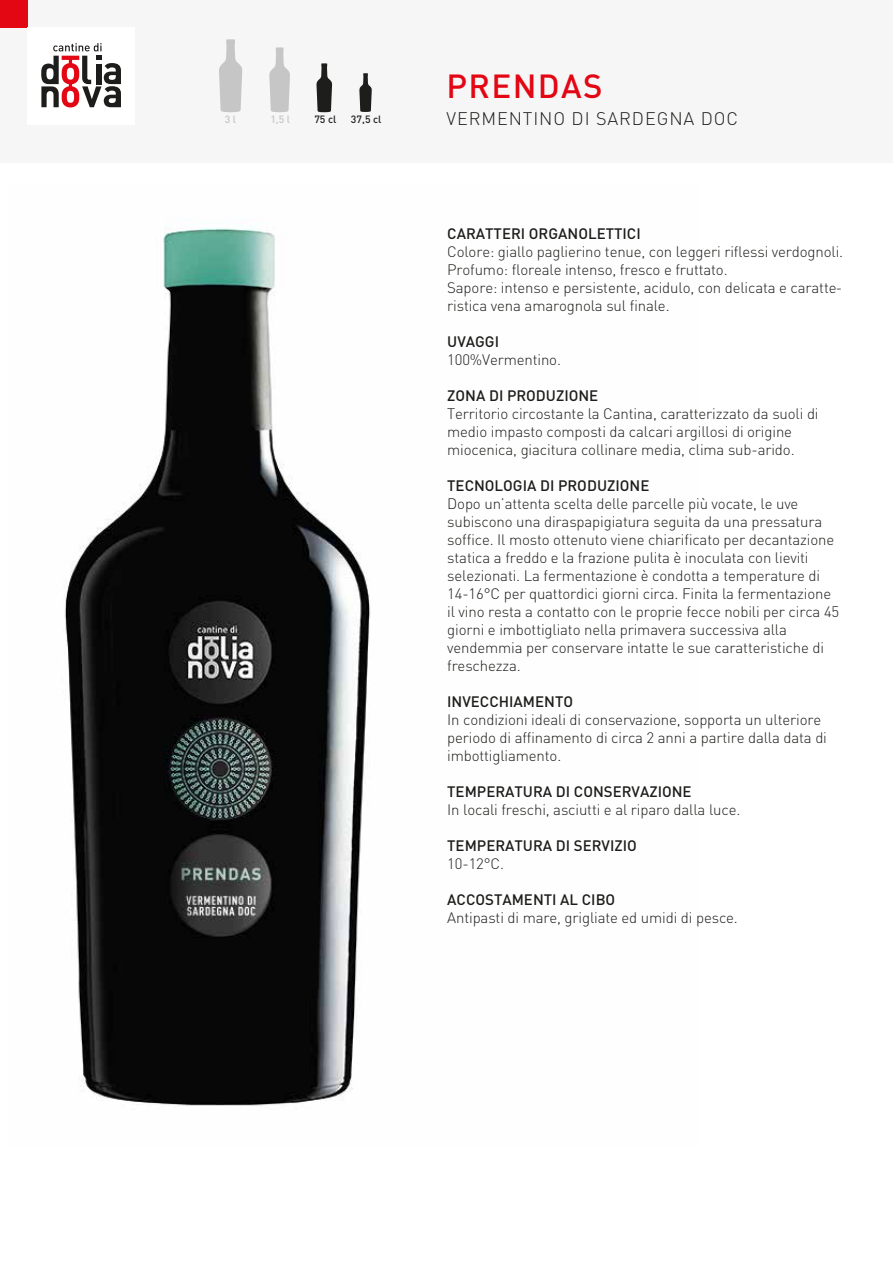
<style>
.page{position:relative;width:893px;height:1263px;background:#fff}
.page>*{position:absolute;margin:0;border:0;box-sizing:border-box;transform-origin:0 0}
.t1{font:500 33px "DIN Pro";letter-spacing:.04em;color:#e30613}
.t2{font:300 18px "DIN Pro";letter-spacing:.05em;color:#1d1d1b}
.t3{font:300 15px/18px "DIN Pro";letter-spacing:-.01em;color:#1d1d1b}
.t4{font:500 15px "DIN Pro";color:#1d1d1b}
.t5{font:500 10.5px "DIN Pro";color:#1d1d1b}
.t6{font:500 10.5px "DIN Pro";color:#c6c6c6}
</style>
<div class="page">
<img style="left:64px;top:228px;width:306px;height:878px">
<div style="left:0;top:0;width:893px;height:162px;background:#f6f6f6"></div>
<div style="left:0;top:0;width:27px;height:27px;background:#e30613"></div>
<div style="left:27px;top:27px;width:108px;height:98px;background:#fff"></div>
<svg style="left:41px;top:43px;width:80px;height:64px"></svg>
<svg style="left:316px;top:63px;width:16px;height:49px"></svg>
<svg style="left:269px;top:47px;width:21px;height:65px"></svg>
<svg style="left:219px;top:39px;width:23px;height:73px"></svg>
<svg style="left:359px;top:73px;width:13px;height:39px"></svg>
<p class="t6" style="left:225px;top:111px;width:13px">3 l</p>
<p class="t6" style="left:270px;top:111px;width:21px">1,5 l</p>
<p class="t5" style="left:314px;top:111px;width:24px">75 cl</p>
<p class="t5" style="left:351px;top:111px;width:32px">37,5 cl</p>
<h1 class="t1" style="left:446px;top:59px;width:158px">PRENDAS</h1>
<p class="t2" style="left:446px;top:106px;width:293px">VERMENTINO DI SARDEGNA DOC</p>
<p class="t4" style="left:447px;top:222px;width:195px">CARATTERI ORGANOLETTICI</p>
<p class="t3" style="left:447px;top:242px;width:397px">Colore: giallo paglierino tenue, con leggeri riflessi verdognoli.<br>Profumo: floreale intenso, fresco e fruttato.<br>Sapore: intenso e persistente, acidulo, con delicata e caratte&shy;ristica vena amarognola sul finale.</p>
<p class="t4" style="left:447px;top:330px;width:53px">UVAGGI</p>
<p class="t3" style="left:447px;top:350px;width:115px">100%Vermentino.</p>
<p class="t4" style="left:447px;top:384px;width:153px">ZONA DI PRODUZIONE</p>
<p class="t3" style="left:447px;top:404px;width:373px">Territorio circostante la Cantina, caratterizzato da suoli di medio impasto composti da calcari argillosi di origine miocenica, giacitura collinare media, clima sub-arido.</p>
<p class="t4" style="left:447px;top:474px;width:204px">TECNOLOGIA DI PRODUZIONE</p>
<p class="t3" style="left:447px;top:494px;width:394px">Dopo un’attenta scelta delle parcelle più vocate, le uve subiscono una diraspapigiatura seguita da una pressatura soffice. Il mosto ottenuto viene chiarificato per decantazione statica a freddo e la frazione pulita è inoculata con lieviti selezionati. La fermentazione è condotta a temperature di 14-16°C per quattordici giorni circa. Finita la fermentazione il vino resta a contatto con le proprie fecce nobili per circa 45 giorni e imbottigliato nella primavera successiva alla vendemmia per conservare intatte le sue caratteristiche di freschezza.</p>
<p class="t4" style="left:447px;top:690px;width:127px">INVECCHIAMENTO</p>
<p class="t3" style="left:447px;top:710px;width:381px">In condizioni ideali di conservazione, sopporta un ulteriore periodo di affinamento di circa 2 anni a partire dalla data di imbottigliamento.</p>
<p class="t4" style="left:447px;top:780px;width:246px">TEMPERATURA DI CONSERVAZIONE</p>
<p class="t3" style="left:447px;top:800px;width:295px">In locali freschi, asciutti e al riparo dalla luce.</p>
<p class="t4" style="left:447px;top:834px;width:191px">TEMPERATURA DI SERVIZIO</p>
<p class="t3" style="left:447px;top:854px;width:58px">10-12°C.</p>
<p class="t4" style="left:447px;top:888px;width:170px">ACCOSTAMENTI AL CIBO</p>
<p class="t3" style="left:447px;top:908px;width:292px">Antipasti di mare, grigliate ed umidi di pesce.</p>
</div>
